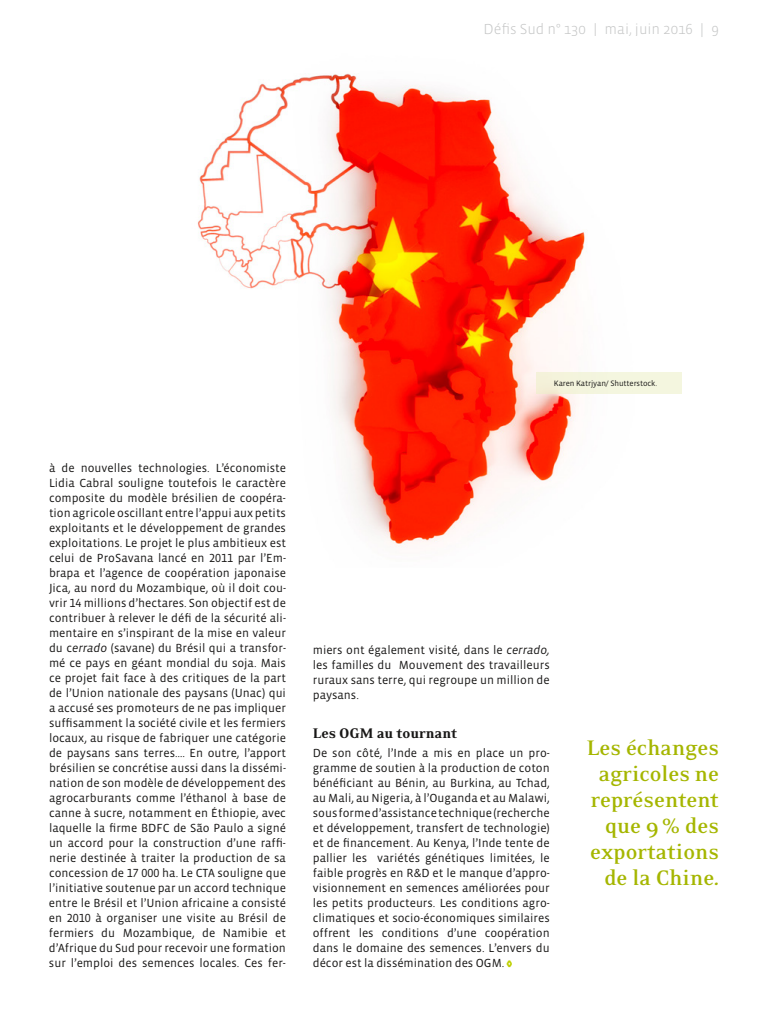
<style>
.page{position:relative;width:768px;height:1024px;background:#fff}
.page>*{position:absolute;margin:0;border:0;box-sizing:border-box;transform-origin:0 0}
.t1{font:700 24.1px/26px "Eidetic Neo";color:#a5b600;text-align:right}
.t2{font:900 16px "Eidetic Neo";color:#181716}
.t3{font:300 14.8px "Vista Sans";color:#c5c6c6}
.t4{font:12px/15px "Vista Sans";color:#181716;text-align:justify}
.t5{font:8px "Vista Sans";letter-spacing:-.01em;color:#181716}
.s1{font-family:"Vista Sans Alt"}
.s2{font-style:italic}
.s3{font-weight:900;color:#bed000}
</style>
<div class="page">
<img style="left:198px;top:73px;width:390px;height:475px">
<div style="left:536px;top:372px;width:146px;height:22px;background:#f4f6df"></div>
<p class="t3" style="left:484px;top:21px;width:237px">Défis Sud n° 130 | mai, juin 2016 | 9</p>
<p class="t5" style="left:554px;top:379px;width:105px">Karen Katrjyan/ Shutterstock.</p>
<p class="t4" style="left:49px;top:461px;width:239px">à de nouvelles technologies. L’économiste Lidia Cabral souligne toutefois le caractère composite du modèle brésilien de coopéra&shy;tion agricole oscillant entre l’appui aux petits exploitants et le développement de grandes exploitations. Le projet le plus ambitieux est celui de ProSavana lancé en <span class="s1">2011</span> par l’Em&shy;brapa et l’agence de coopération japonaise Jica, au nord du Mozambique, où il doit cou&shy;vrir <span class="s1">14</span> millions d’hectares. Son objectif est de contribuer à relever le défi de la sécurité ali&shy;mentaire en s’inspirant de la mise en valeur du c<span class="s2">errado</span> (savane) du Brésil qui a transfor&shy;mé ce pays en géant mondial du soja. Mais ce projet fait face à des critiques de la part de l’Union nationale des paysans (Unac) qui a accusé ses promoteurs de ne pas impliquer suffisamment la société civile et les fermiers locaux, au risque de fabriquer une catégorie de paysans sans terres…. En outre, l’apport brésilien se concrétise aussi dans la dissémi&shy;nation de son modèle de développement des agrocarburants comme l’éthanol à base de canne à sucre, notamment en Éthiopie, avec laquelle la firme BDFC de São Paulo a signé un accord pour la construction d’une raffi&shy;nerie destinée à traiter la production de sa concession de <span class="s1">17 000</span> ha. Le CTA souligne que l’initiative soutenue par un accord technique entre le Brésil et l’Union africaine a consisté en <span class="s1">2010</span> à organiser une visite au Brésil de fermiers du Mozambique, de Namibie et d’Afrique du Sud pour recevoir une formation sur l’emploi des semences locales. Ces fer-</p>
<p class="t4" style="left:313px;top:643px;width:239px">miers ont également visité, dans le <span class="s2">cerrado, </span>les familles du Mouvement des travailleurs ruraux sans terre, qui regroupe un million de paysans.</p>
<h2 class="t2" style="left:313px;top:725px;width:146px">Les OGM au tournant</h2>
<p class="t4" style="left:313px;top:746px;width:239px">De son côté, l’Inde a mis en place un pro&shy;gramme de soutien à la production de coton bénéficiant au Bénin, au Burkina, au Tchad, au Mali, au Nigeria, à l’Ouganda et au Malawi, sous forme d’assistance technique (recherche et développement, transfert de technologie) et de financement. Au Kenya, l’Inde tente de pallier les variétés génétiques limitées, le faible progrès en R&amp;D et le manque d’appro&shy;visionnement en semences améliorées pour les petits producteurs. Les conditions agro&shy;climatiques et socio-économiques similaires offrent les conditions d’une coopération dans le domaine des semences. L’envers du décor est la dissémination des OGM. <span class="s3">◊</span></p>
<h1 class="t1" style="left:587px;top:735px;width:134px">Les échanges agricoles ne représentent que 9% des exportations de la Chine.</h1>
</div>
